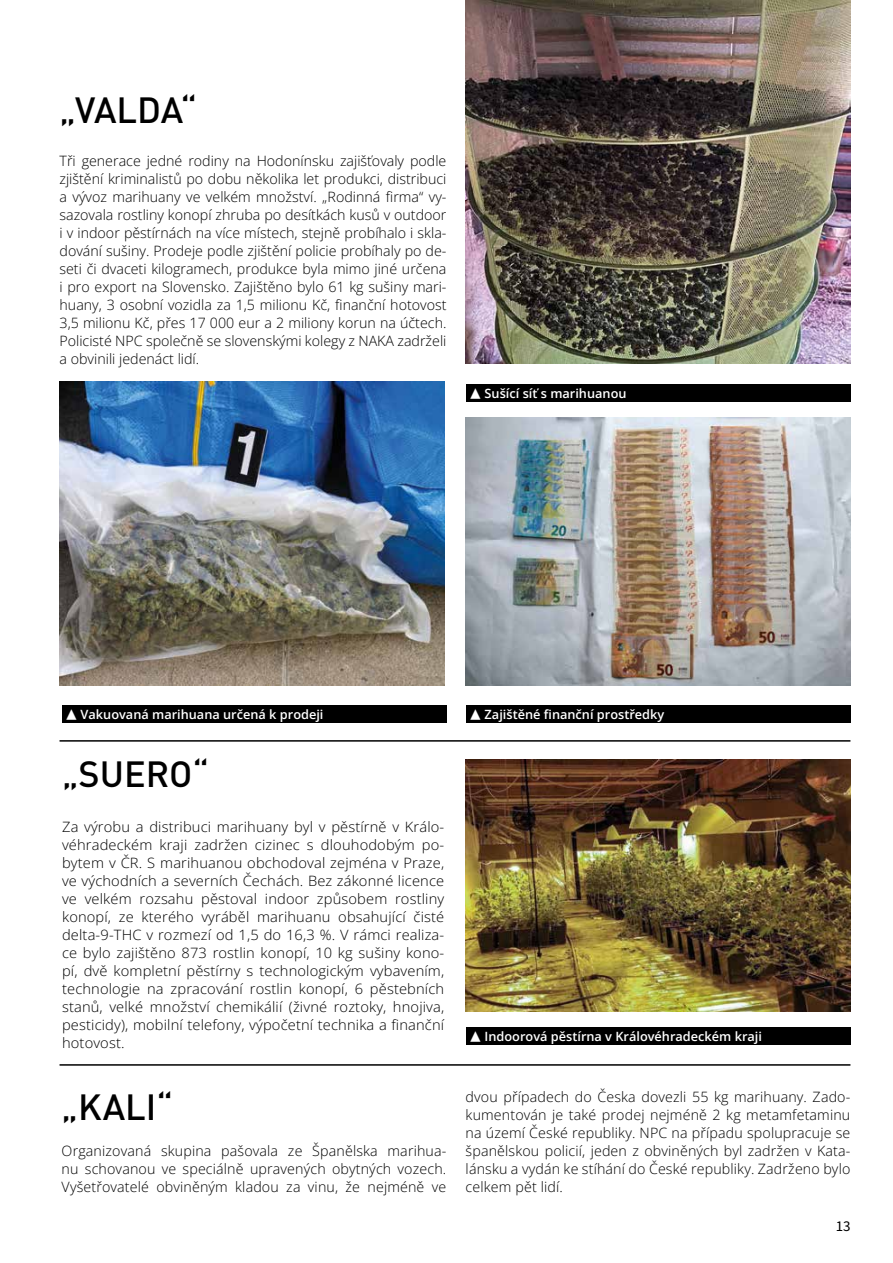
<style>
.page{position:relative;width:893px;height:1263px;background:#fff}
.page>*{position:absolute;margin:0;border:0;box-sizing:border-box;transform-origin:0 0}
.t1{font:500 36px "DIN Pro";color:#000}
.t2{font:15px "Source Sans Variable";color:#000}
.t3{font:300 14.25px/18px "Open Sans";letter-spacing:.01em;color:#000;text-align:justify}
.t4{font:600 12.75px "Open Sans";color:#fff}
.s1{font-family:"Source Sans Variable";font-weight:400}
</style>
<div class="page">
<div style="left:62px;top:706px;width:384px;height:17px;background:#000"></div>
<div style="left:466px;top:706px;width:384px;height:17px;background:#000"></div>
<div style="left:466px;top:1028px;width:384px;height:17px;background:#000"></div>
<div style="left:466px;top:384px;width:384px;height:17px;background:#000"></div>
<hr style="left:60px;top:1064px;width:790px;height:2px;background:#000">
<hr style="left:60px;top:740px;width:790px;height:2px;background:#000">
<img style="left:60px;top:382px;width:384px;height:304px">
<img style="left:466px;top:418px;width:384px;height:268px">
<img style="left:466px;top:0;width:384px;height:364px">
<img style="left:466px;top:760px;width:384px;height:252px">
<h1 class="t1" style="left:60px;top:81px;width:139px">„VALDA“</h1>
<p class="t3" style="left:60px;top:151px;width:388px">Tři generace jedné rodiny na Hodonínsku zajišťovaly podle zjištění kriminalistů po dobu několika let produkci, distribuci a vývoz marihuany ve velkém množství. „Rodinná firma“ vy&shy;sazovala rostliny konopí zhruba po desítkách kusů v outdoor i v indoor pěstírnách na více místech, stejně probíhalo i skla&shy;dování sušiny. Prodeje podle zjištění policie probíhaly po de&shy;seti či dvaceti kilogramech, produkce byla mimo jiné určena i pro export na Slovensko. Zajištěno bylo 61 kg sušiny mari&shy;huany, 3 osobní vozidla za 1,5 milionu Kč, finanční hotovost 3,5 milionu Kč, přes 17 000 eur a 2 miliony korun na účtech.<br>Policisté NPC společně se slovenskými kolegy z NAKA zadrželi a obvinili jedenáct lidí.</p>
<p class="t4" style="left:470px;top:384px;width:158px"><span class="s1">▲</span> Sušící síť s marihuanou</p>
<p class="t4" style="left:66px;top:706px;width:259px"><span class="s1">▲</span> Vakuovaná marihuana určená k prodeji</p>
<p class="t4" style="left:470px;top:706px;width:196px"><span class="s1">▲</span> Zajištěné finanční prostředky</p>
<h1 class="t1" style="left:62px;top:745px;width:148px">„SUERO“</h1>
<p class="t3" style="left:62px;top:817px;width:384px">Za výrobu a distribuci marihuany byl v pěstírně v Králo&shy;véhradeckém kraji zadržen cizinec s dlouhodobým po&shy;bytem v ČR. S marihuanou obchodoval zejména v Praze, ve východních a severních Čechách. Bez zákonné licence ve velkém rozsahu pěstoval indoor způsobem rostliny konopí, ze kterého vyráběl marihuanu obsahující čisté delta-9-THC v rozmezí od 1,5 do 16,3 %. V rámci realiza&shy;ce bylo zajištěno 873 rostlin konopí, 10 kg sušiny kono&shy;pí, dvě kompletní pěstírny s technologickým vybavením, technologie na zpracování rostlin konopí, 6 pěstebních stanů, velké množství chemikálií (živné roztoky, hnojiva, pesticidy), mobilní telefony, výpočetní technika a finanční hotovost.</p>
<h1 class="t1" style="left:62px;top:1077px;width:113px">„KALI“</h1>
<p class="t3" style="left:62px;top:1141px;width:386px">Organizovaná skupina pašovala ze Španělska marihua&shy;nu schovanou ve speciálně upravených obytných vozech.<br>Vyšetřovatelé obviněným kladou za vinu, že nejméně ve</p>
<p class="t4" style="left:470px;top:1028px;width:294px"><span class="s1">▲</span> Indoorová pěstírna v Královéhradeckém kraji</p>
<p class="t3" style="left:466px;top:1087px;width:386px">dvou případech do Česka dovezli 55 kg marihuany. Zado&shy;kumentován je také prodej nejméně 2 kg metamfetaminu na území České republiky. NPC na případu spolupracuje se španělskou policií, jeden z obviněných byl zadržen v Kata&shy;lánsku a vydán ke stíhání do České republiky. Zadrženo bylo celkem pět lidí.</p>
<p class="t2" style="left:836px;top:1216px;width:16px">13</p>
</div>
